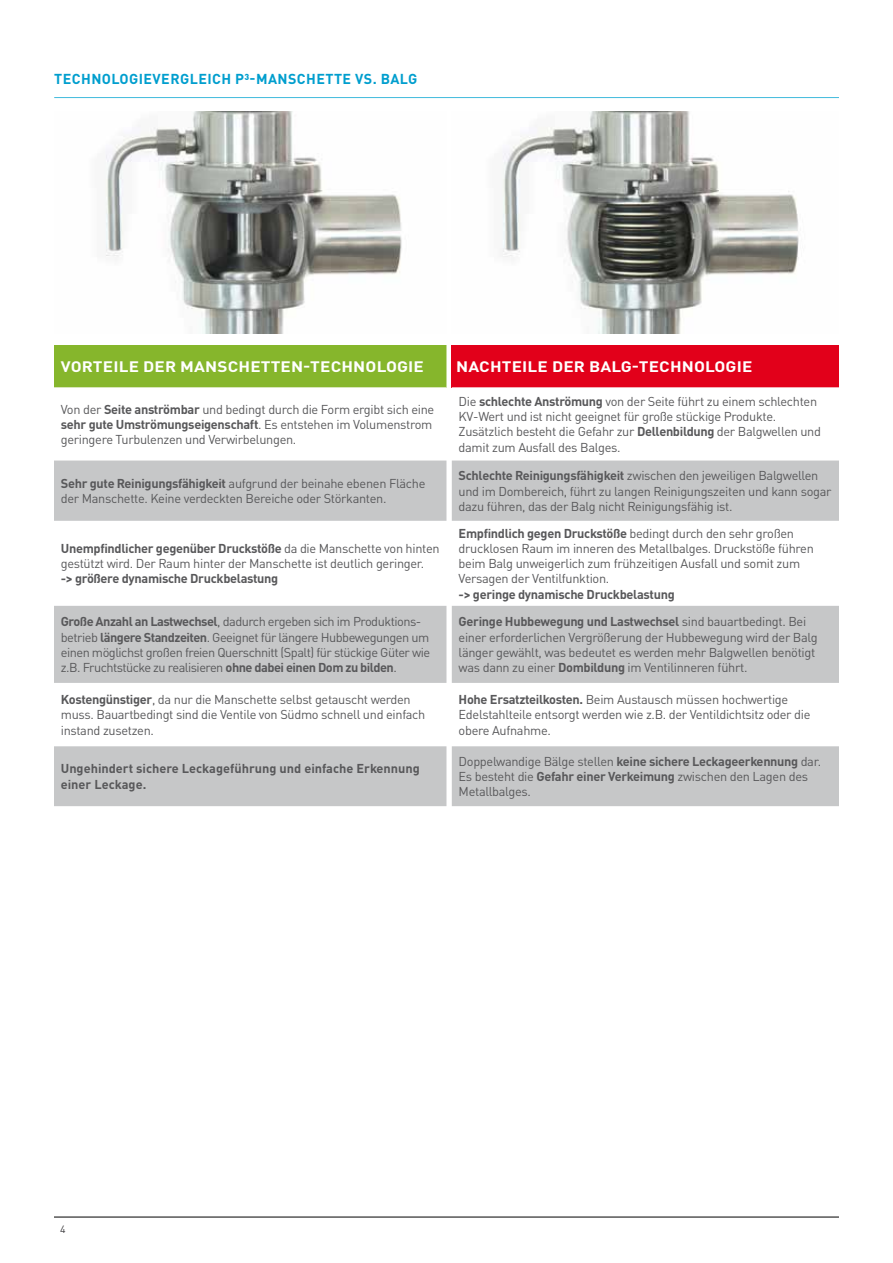
<style>
.page{position:relative;width:893px;height:1263px;background:#fff}
.page>*{position:absolute;margin:0;border:0;box-sizing:border-box;transform-origin:0 0}
.t1{font:700 15px "DIN Pro";letter-spacing:.01em;color:#fff;scale:1.14 1}
.t2{font:700 14.25px "DIN Pro";letter-spacing:.03em;color:#009ece}
.t3{font:12.75px/15.3px "DIN Pro";letter-spacing:-.025em;color:#58585a}
.t4{font:700 12.75px "DIN Pro";letter-spacing:-.025em;color:#58585a}
.t5{font:700 12.75px/15.3px "DIN Pro";color:#58585a}
.t6{font:10.5px "DIN Pro";color:#3e3d40}
.s1{font-weight:700}
</style>
<div class="page">
<hr style="left:54px;top:1217px;width:785px;height:1px;background:#000">
<img style="left:105px;top:112px;width:297px;height:222px">
<img style="left:502px;top:112px;width:297px;height:222px">
<hr style="left:54px;top:97px;width:785px;height:1px;background:#41badc">
<div style="left:54px;top:345px;width:398px;height:42px;background:#86b62c"></div>
<div style="left:452px;top:345px;width:387px;height:42px;background:#e2001a"></div>
<svg style="left:54px;top:387px;width:785px;height:1px"></svg>
<svg style="left:54px;top:460px;width:785px;height:223px;fill:#c6c7c8"></svg>
<div style="left:54px;top:746px;width:785px;height:60px;background:#c6c7c8"></div>
<p class="t2" style="left:54px;top:67px;width:364px">TECHNOLOGIEVERGLEICH P³-MANSCHETTE VS. BALG</p>
<p class="t1" style="left:61px;top:354px;width:320px">VORTEILE DER MANSCHETTEN-TECHNOLOGIE</p>
<p class="t1" style="left:456px;top:354px;width:261px">NACHTEILE DER BALG-TECHNOLOGIE</p>
<p class="t3" style="left:61px;top:400px;width:375px">Von der <span class="s1">Seite anströmbar</span> und bedingt durch die Form ergibt sich eine <span class="s1">sehr gute Umströmungseigenschaft</span>. Es entstehen im Volumenstrom geringere Turbulenzen und Verwirbelungen.</p>
<p class="t3" style="left:459px;top:392px;width:364px">Die <span class="s1">schlechte Anströmung</span> von der Seite führt zu einem schlechten KV-Wert und ist nicht geeignet für große stückige Produkte.<br>Zusätzlich besteht die Gefahr zur <span class="s1">Dellenbildung</span> der Balgwellen und damit zum Ausfall des Balges.</p>
<p class="t3" style="left:61px;top:474px;width:366px"><span class="s1">Sehr gute Reinigungsfähigkeit</span> aufgrund der beinahe ebenen Fläche der Manschette. Keine verdeckten Bereiche oder Störkanten.</p>
<p class="t3" style="left:459px;top:467px;width:374px"><span class="s1">Schlechte Reinigungsfähigkeit</span> zwischen den jeweiligen Balgwellen und im Dombereich, führt zu langen Reinigungszeiten und kann sogar dazu führen, das der Balg nicht Reinigungsfähig ist.</p>
<p class="t3" style="left:61px;top:539px;width:380px"><span class="s1">Unempfindlicher gegenüber Druckstöße</span> da die Manschette von hinten gestützt wird. Der Raum hinter der Manschette ist deutlich geringer.</p>
<p class="t4" style="left:61px;top:568px;width:219px">-&gt; größere dynamische Druckbelastung</p>
<p class="t3" style="left:459px;top:524px;width:357px"><span class="s1">Empfindlich gegen Druckstöße</span> bedingt durch den sehr großen drucklosen Raum im inneren des Metallbalges. Druckstöße führen beim Balg unweigerlich zum frühzeitigen Ausfall und somit zum Versagen der Ventilfunktion.</p>
<p class="t4" style="left:459px;top:583px;width:218px">-&gt; geringe dynamische Druckbelastung</p>
<p class="t3" style="left:61px;top:613px;width:371px"><span class="s1">Große Anzahl an Lastwechsel</span>, dadurch ergeben sich im Produktions&shy;betrieb <span class="s1">längere Standzeiten</span>. Geeignet für längere Hubbewegungen um einen möglichst großen freien Querschnitt (Spalt) für stückige Güter wie z.B. Fruchtstücke zu realisieren <span class="s1">ohne dabei einen Dom zu bilden</span>.</p>
<p class="t3" style="left:459px;top:613px;width:361px"><span class="s1">Geringe Hubbewegung und Lastwechsel</span> sind bauartbedingt. Bei einer erforderlichen Vergrößerung der Hubbewegung wird der Balg länger gewählt, was bedeutet es werden mehr Balgwellen benötigt was dann zu einer <span class="s1">Dombildung</span> im Ventilinneren führt.</p>
<p class="t3" style="left:61px;top:691px;width:366px"><span class="s1">Kostengünstiger</span>, da nur die Manschette selbst getauscht werden muss. Bauartbedingt sind die Ventile von Südmo schnell und einfach instand zusetzen.</p>
<p class="t3" style="left:459px;top:691px;width:353px"><span class="s1">Hohe Ersatzteilkosten.</span> Beim Austausch müssen hochwertige<br>Edelstahlteile entsorgt werden wie z.B. der Ventildichtsitz oder die obere Aufnahme.</p>
<p class="t5" style="left:61px;top:760px;width:361px">Ungehindert sichere Leckageführung und einfache Erkennung einer Leckage.</p>
<p class="t3" style="left:459px;top:752px;width:364px">Doppelwandige Bälge stellen <span class="s1">keine sichere Leckageerkennung</span> dar.<br>Es besteht die <span class="s1">Gefahr einer Verkeimung</span> zwischen den Lagen des<br>Metallbalges.</p>
<p class="t6" style="left:60px;top:1221px;width:7px">4</p>
</div>
